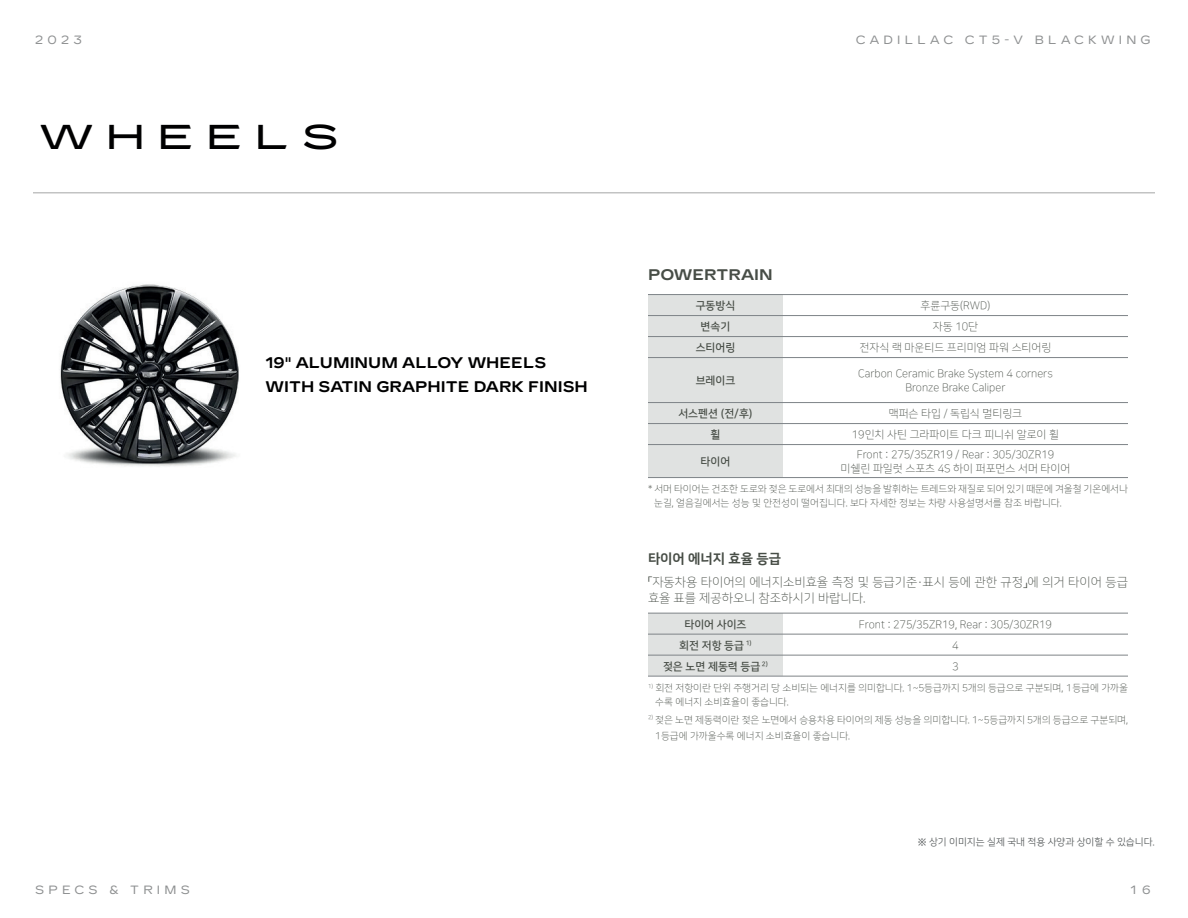
<style>
.page{position:relative;width:1188px;height:918px;background:#fff}
.page>*{position:absolute;margin:0;border:0;box-sizing:border-box;transform-origin:0 0}
.t1{font:500 expanded 34.5px "Cadillac Gothic";letter-spacing:.35em;color:#000001}
.t2{font:700 15.3px/24.3px "Cadillac Gothic";color:#000001}
.t3{font:700 15.3px "Cadillac Gothic";color:#474d46}
.t4{font:13.5px "Nanum Square EB";color:#474d46}
.t5{font:12.3px/16.5px "Nanum Square L";color:#474d46}
.t6{font:12px "Cadillac Gothic";letter-spacing:.35em;color:#8e9091}
.t7{font:10.8px/13.5px "Nanum Square L";color:#474d46;text-align:center}
.t8{font:10.8px "Nanum Square B";color:#474d46}
.t9{font:9.75px/13.5px "Nanum Square L";color:#474d46}
.t10{font:9.75px "Nanum Square R";color:#5d6162}
.s1{font-family:"Nanum Square B"}
</style>
<div class="page">
<hr style="left:33px;top:192px;width:1122px;height:2px;background:#c2c3c3">
<img style="left:60px;top:284px;width:179px;height:183px">
<div style="left:648px;top:295px;width:135px;height:182px;background:#e0e2e1"></div>
<hr style="left:648px;top:294px;width:135px;height:1px;background:#7e8387">
<hr style="left:783px;top:294px;width:345px;height:1px;background:#7e8387">
<hr style="left:648px;top:315px;width:135px;height:1px;background:#7e8387">
<hr style="left:783px;top:315px;width:345px;height:1px;background:#7e8387">
<hr style="left:648px;top:336px;width:135px;height:1px;background:#7e8387">
<hr style="left:783px;top:336px;width:345px;height:1px;background:#7e8387">
<hr style="left:648px;top:357px;width:135px;height:1px;background:#7e8387">
<hr style="left:783px;top:357px;width:345px;height:1px;background:#7e8387">
<hr style="left:648px;top:402px;width:135px;height:1px;background:#7e8387">
<hr style="left:783px;top:402px;width:345px;height:1px;background:#7e8387">
<hr style="left:648px;top:423px;width:135px;height:1px;background:#7e8387">
<hr style="left:783px;top:423px;width:345px;height:1px;background:#7e8387">
<hr style="left:648px;top:444px;width:135px;height:1px;background:#7e8387">
<hr style="left:783px;top:444px;width:345px;height:1px;background:#7e8387">
<hr style="left:648px;top:477px;width:135px;height:1px;background:#7e8387">
<hr style="left:783px;top:477px;width:345px;height:1px;background:#7e8387">
<div style="left:648px;top:614px;width:135px;height:62px;background:#e0e2e1"></div>
<hr style="left:783px;top:613px;width:345px;height:1px;background:#7e8387">
<hr style="left:783px;top:634px;width:345px;height:1px;background:#7e8387">
<hr style="left:783px;top:655px;width:345px;height:1px;background:#7e8387">
<hr style="left:783px;top:676px;width:345px;height:1px;background:#7e8387">
<hr style="left:648px;top:613px;width:135px;height:1px;background:#7e8387">
<hr style="left:648px;top:634px;width:135px;height:1px;background:#7e8387">
<hr style="left:648px;top:655px;width:135px;height:1px;background:#7e8387">
<hr style="left:648px;top:676px;width:135px;height:1px;background:#7e8387">
<p class="t6" style="left:35px;top:33px;width:48px">2023</p>
<p class="t6" style="left:856px;top:33px;width:297px">CADILLAC CT5-V BLACKWING</p>
<h1 class="t1" style="left:39px;top:117px;width:302px">WHEELS</h1>
<h2 class="t2" style="left:266px;top:350px;width:324px">19" ALUMINUM ALLOY WHEELS<br>WITH SATIN GRAPHITE DARK FINISH</h2>
<h2 class="t3" style="left:648px;top:266px;width:126px">POWERTRAIN</h2>
<p class="t8" style="left:696px;top:300px;width:41px">구동방식</p>
<p class="t7" style="left:921px;top:299px;width:71px">후륜구동(RWD)</p>
<p class="t8" style="left:701px;top:321px;width:31px">변속기</p>
<p class="t7" style="left:933px;top:320px;width:47px">자동 10단</p>
<p class="t8" style="left:696px;top:342px;width:41px">스티어링</p>
<p class="t7" style="left:860px;top:341px;width:193px">전자식 랙 마운티드 프리미엄 파워 스티어링</p>
<p class="t8" style="left:696px;top:375px;width:41px">브레이크</p>
<p class="t7" style="left:858px;top:367px;width:196px">Carbon Ceramic Brake System 4 corners<br>Bronze Brake Caliper</p>
<p class="t8" style="left:678px;top:408px;width:76px">서스펜션 (전/후)</p>
<p class="t7" style="left:889px;top:407px;width:135px">맥퍼슨 타입 / 독립식 멀티링크</p>
<p class="t8" style="left:711px;top:429px;width:11px">휠</p>
<p class="t7" style="left:852px;top:428px;width:209px">19인치 사틴 그라파이트 다크 피니쉬 알로이 휠</p>
<p class="t8" style="left:701px;top:456px;width:31px">타이어</p>
<p class="t7" style="left:841px;top:448px;width:231px">Front : 275/35ZR19 / Rear : 305/30ZR19 미쉘린 파일럿 스포츠 4S 하이 퍼포먼스 서머 타이어</p>
<p class="t9" style="left:654px;top:483px;width:475px;text-indent:-6px">* 서머 타이어는 건조한 도로와 젖은 도로에서 최대의 성능을 발휘하는 트레드와 재질로 되어 있기 때문에 겨울철 기온에서나 눈길, 얼음길에서는 성능 및 안전성이 떨어집니다. 보다 자세한 정보는 차량 사용설명서를 참조 바랍니다.</p>
<h3 class="t4" style="left:648px;top:551px;width:134px">타이어 에너지 효율 등급</h3>
<p class="t5" style="left:648px;top:574px;width:482px">「자동차용 타이어의 에너지소비효율 측정 및 등급기준·표시 등에 관한 규정」에 의거 타이어 등급 효율 표를 제공하오니 참조하시기 바랍니다.</p>
<p class="t8" style="left:684px;top:618px;width:64px">타이어 사이즈</p>
<p class="t7" style="left:859px;top:618px;width:195px">Front : 275/35ZR19, Rear : 305/30ZR19</p>
<p class="t8" style="left:679px;top:639px;width:74px">회전 저항 등급 <sup>1)</sup></p>
<p class="t7" style="left:952px;top:639px;width:8px">4</p>
<p class="t8" style="left:663px;top:660px;width:106px">젖은 노면 제동력 등급 <sup>2)</sup></p>
<p class="t7" style="left:952px;top:660px;width:8px">3</p>
<p class="t9" style="left:655px;top:681px;width:474px;text-indent:-7px"><sup>1)</sup> 회전 저항이란 단위 주행거리 당 소비되는 에너지를 의미합니다. 1~5등급까지 5개의 등급으로 구분되며, 1등급에 가까울 수록 에너지 소비효율이 좋습니다.</p>
<p class="t9" style="left:655px;top:711px;width:474px;line-height:16.5px;text-indent:-7px"><sup>2)</sup> 젖은 노면 제동력이란 젖은 노면에서 승용차용 타이어의 제동 성능을 의미합니다. 1~5등급까지 5개의 등급으로 구분되며,<br>1등급에 가까울수록 에너지 소비효율이 좋습니다.</p>
<p class="t10" style="left:918px;top:836px;width:239px"><span class="s1">※</span> 상기 이미지는 실제 국내 적용 사양과 상이할 수 있습니다.</p>
<p class="t6" style="left:35px;top:883px;width:156px">SPECS &amp; TRIMS</p>
<p class="t6" style="left:1131px;top:883px;width:22px">1 6</p>
</div>
